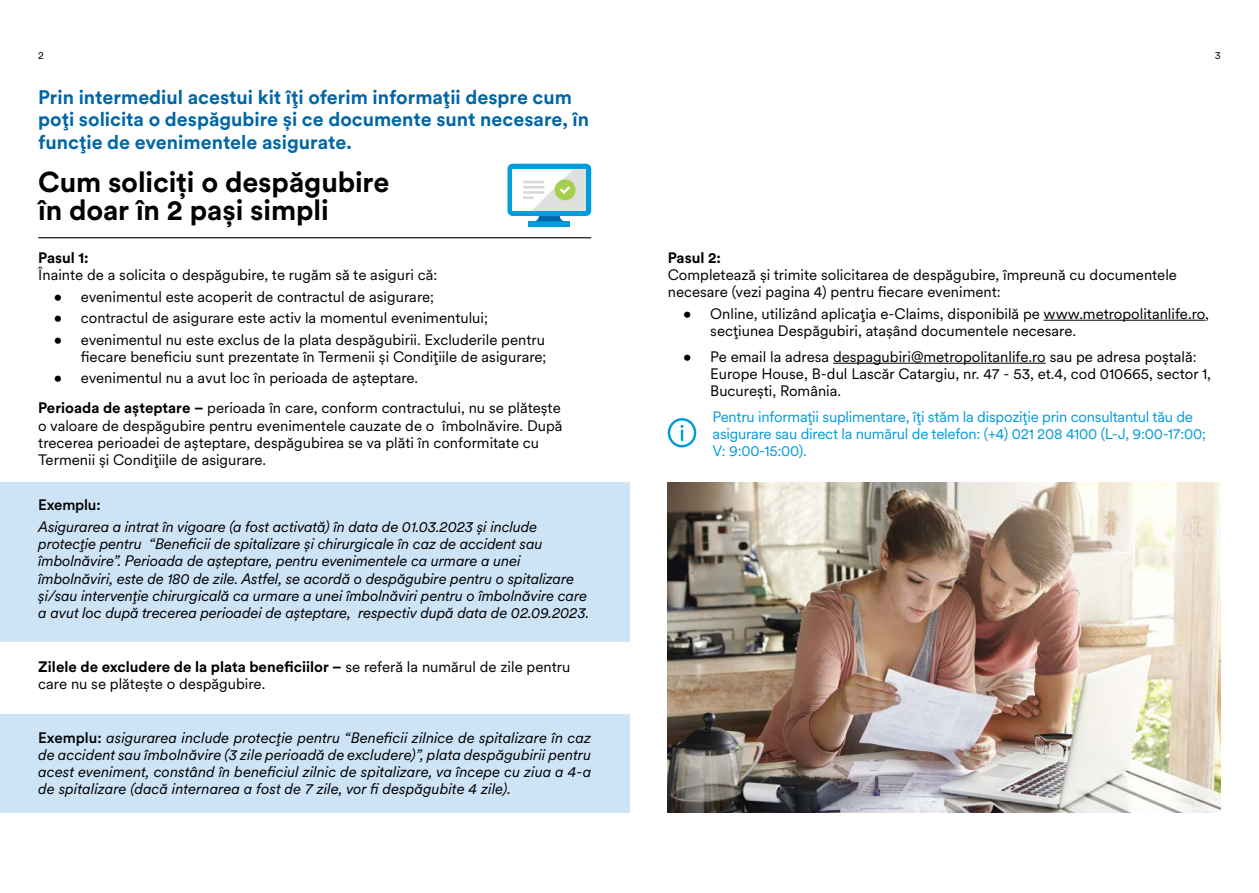
<style>
.page{position:relative;width:1259px;height:893px;background:#fff}
.page>*{position:absolute;margin:0;border:0;box-sizing:border-box;transform-origin:0 0}
.t1{font:700 28.5px/28.5px "Met Life Circular";letter-spacing:-.005em;color:#000}
.t2{font:700 19.5px/22.5px "Met Life Circular";color:#0066a6}
.t3{font:15px/17.2px "Met Life Circular";color:#000}
.t4{font:italic 15px/17.2px "Met Life Circular";letter-spacing:-.01em;color:#000;text-align:justify}
.t5{font:15px/17.2px "Met Life Circular";letter-spacing:-.015em;color:#009cdc}
.t6{font:700 15px "Met Life Circular";color:#000}
.t7{font:500 15px "Met Life Circular";letter-spacing:-.01em;color:#000}
.t8{font:10.5px "Met Life Circular";color:#000}
.s1{font-weight:700}
.s2{font-weight:500;font-style:normal}
</style>
<div class="page">
<hr style="left:38px;top:237px;width:553px;height:1px;background:#000">
<div style="left:0;top:714px;width:629px;height:99px;background:#cde3f6"></div>
<div style="left:0;top:482px;width:629px;height:160px;background:#cde3f6"></div>
<div style="left:507px;top:164px;width:84px;height:52px;background:#009cdc;border-radius:5px"></div>
<div style="left:528px;top:221px;width:42px;height:5px;background:#009cdc"></div>
<div style="left:513px;top:169px;width:73px;height:42px;background:#fff"></div>
<svg style="left:523px;top:169px;width:63px;height:52px"></svg>
<hr style="left:523px;top:191px;width:21px;height:3px;background:#d7d8d6">
<hr style="left:523px;top:186px;width:21px;height:3px;background:#d7d8d6">
<hr style="left:523px;top:181px;width:21px;height:2px;background:#d7d8d6">
<hr style="left:1043px;top:320px;width:162px;height:1px;background:#000">
<hr style="left:833px;top:363px;width:213px;height:1px;background:#000">
<svg style="left:668px;top:418px;width:28px;height:29px"></svg>
<img style="left:668px;top:482px;width:552px;height:330px">
<p class="t8" style="left:38px;top:48px;width:7px">2</p>
<p class="t8" style="left:1214px;top:48px;width:7px">3</p>
<h2 class="t2" style="left:38px;top:85px;width:552px">Prin intermediul acestui kit îți oferim informații despre cum poţi solicita o despăgubire şi ce documente sunt necesare, în funcţie de evenimentele asigurate.</h2>
<h1 class="t1" style="left:38px;top:166px;width:353px">Cum soliciţi o despăgubire în doar în 2 pași simpli</h1>
<p class="t6" style="left:38px;top:247px;width:52px">Pasul 1:</p>
<p class="t3" style="left:38px;top:266px;width:400px">Înainte de a solicita o despăgubire, te rugăm să te asiguri că:</p>
<p class="t3" style="left:54px;top:287px;width:382px">• evenimentul este acoperit de contractul de asigurare;</p>
<p class="t3" style="left:54px;top:309px;width:436px">• contractul de asigurare este activ la momentul evenimentului;</p>
<p class="t3" style="left:54px;top:330px;width:494px;text-align:right">• evenimentul nu este exclus de la plata despăgubirii. Excluderile pentru fiecare beneficiu sunt prezentate în Termenii și Condițiile de asigurare;</p>
<p class="t3" style="left:38px;top:363px;width:524px;line-height:30px;text-indent:16px">• evenimentul nu a avut loc în perioada de așteptare.<br><span class="s1">Perioada de așteptare –</span> perioada în care, conform contractului, nu se plătește</p>
<p class="t3" style="left:38px;top:416px;width:526px">o valoare de despăgubire pentru evenimentele cauzate de o îmbolnăvire. După trecerea perioadei de așteptare, despăgubirea se va plăti în conformitate cu<br>Termenii și Condițiile de asigurare.</p>
<p class="t6" style="left:668px;top:247px;width:55px">Pasul 2:</p>
<p class="t3" style="left:668px;top:265px;width:511px">Completează și trimite solicitarea de despăgubire, împreună cu documentele necesare (vezi pagina 4) pentru fiecare eveniment:</p>
<p class="t3" style="left:710px;top:304px;width:500px;text-indent:-27px">• Online, utilizând aplicația e-Claims, disponibilă pe www.metropolitanlife.ro, secțiunea Despăgubiri, atașând documentele necesare.</p>
<p class="t3" style="left:710px;top:347px;width:502px;text-indent:-27px">• Pe email la adresa despagubiri@metropolitanlife.ro sau pe adresa poștală:<br>Europe House, B-dul Lascăr Catargiu, nr. 47 - 53, et.4, cod 010665, sector 1,<br>București, România.</p>
<p class="t5" style="left:712px;top:407px;width:495px">Pentru informaţii suplimentare, îți stăm la dispoziție prin consultantul tău de asigurare sau direct la numărul de telefon: (+4) 021 208 4100 (L-J, 9:00-17:00;<br>V: 9:00-15:00).</p>
<p class="t7" style="left:38px;top:495px;width:64px">Exemplu:</p>
<p class="t4" style="left:38px;top:517px;width:552px;text-align:left">Asigurarea a intrat în vigoare (a fost activată) în data de 01.03.2023 și include protecție pentru “Beneficii de spitalizare și chirurgicale în caz de accident sau îmbolnăvire”. Perioada de așteptare, pentru evenimentele ca urmare a unei îmbolnăviri, este de 180 de zile. Astfel, se acordă o despăgubire pentru o spitalizare și/sau intervenție chirurgicală ca urmare a unei îmbolnăviri pentru o îmbolnăvire care a avut loc după trecerea perioadei de așteptare, respectiv după data de 02.09.2023.</p>
<p class="t3" style="left:38px;top:658px;width:533px"><span class="s1">Zilele de excludere de la plata beneficiilor –</span> se referă la numărul de zile pentru care nu se plătește o despăgubire.</p>
<p class="t4" style="left:38px;top:728px;width:554px"><span class="s2">Exemplu:</span> asigurarea include protecţie pentru “Beneficii zilnice de spitalizare în caz de accident sau îmbolnăvire (3 zile perioadă de excludere)”, plata despăgubirii pentru acest eveniment, constând în beneficiul zilnic de spitalizare, va începe cu ziua a 4-a de spitalizare (dacă internarea a fost de 7 zile, vor fi despăgubite 4 zile).</p>
</div>
